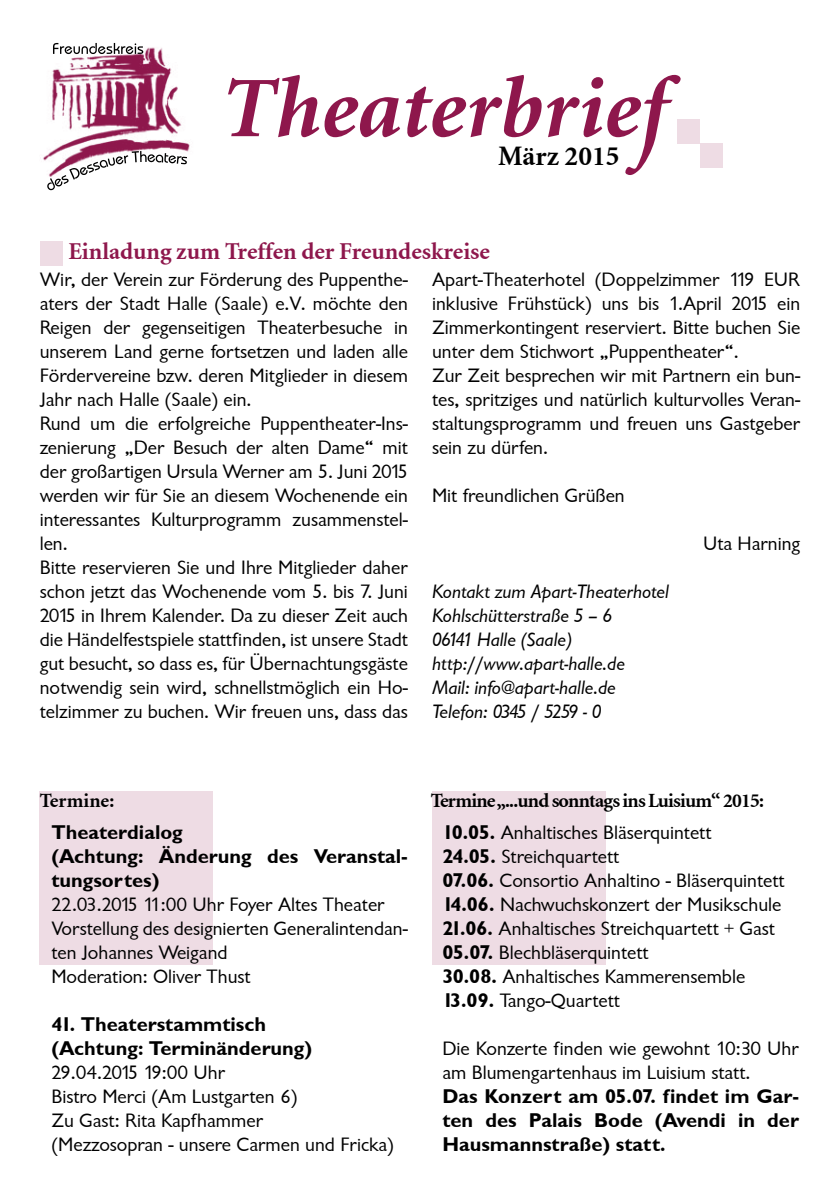
<style>
.page{position:relative;width:840px;height:1191px;background:#fff}
.page>*{position:absolute;margin:0;border:0;box-sizing:border-box;transform-origin:0 0}
.t1{font:700 28px "Minion";color:#000}
.t2{font:700 24px "Minion";color:#8e174c}
.t3{font:20px/24px "Garrison Sans";color:#000;text-align:justify}
.t4{font:20px/24px "Garrison Sans BOLD";color:#000}
.t5{font:20px "Garrison Sans ITALIC";color:#000}
.t6{font:700 20px "Minion";letter-spacing:-.04em;color:#000}
.t7{font:20px "Garrison Sans ITALIC";letter-spacing:-.055em;color:#000}
.t8{font:20px "Garrison Sans";letter-spacing:-.075em;color:#000}
.t9{font:700 20px "Minion";color:#000}
.s1{font-family:"Garrison Sans BOLD"}
</style>
<div class="page">
<div style="left:677px;top:119px;width:23px;height:24px;background:#eedce4"></div>
<svg style="left:228px;top:75px;width:452px;height:100px"></svg>
<img style="left:43px;top:42px;width:147px;height:149px">
<svg style="left:47px;top:151px;width:140px;height:39px"></svg>
<svg style="left:53px;top:43px;width:90px;height:11px"></svg>
<div style="left:700px;top:143px;width:22px;height:25px;background:#eedce4"></div>
<div style="left:40px;top:241px;width:22px;height:25px;background:#eedce4"></div>
<div style="left:40px;top:791px;width:173px;height:174px;background:#eedce4"></div>
<div style="left:432px;top:791px;width:173px;height:174px;background:#eedce4"></div>
<p class="t1" style="left:497px;top:142px;width:123px">März 2015</p>
<p class="t2" style="left:68px;top:239px;width:423px">Einladung zum Treffen der Freundeskreise</p>
<p class="t3" style="left:40px;top:268px;width:369px">Wir, der Verein zur Förderung des Puppenthe&shy;aters der Stadt Halle (Saale) e.V. möchte den Reigen der gegenseitigen Theaterbesuche in unserem Land gerne fortsetzen und laden alle Fördervereine bzw. deren Mitglieder in diesem Jahr nach Halle (Saale) ein.</p>
<p class="t3" style="left:40px;top:412px;width:369px">Rund um die erfolgreiche Puppentheater-Ins&shy;zenierung „Der Besuch der alten Dame“ mit der großartigen Ursula Werner am 5. Juni 2015 werden wir für Sie an diesem Wochenende ein interessantes Kulturprogramm zusammenstel&shy;len.</p>
<p class="t3" style="left:40px;top:556px;width:369px">Bitte reservieren Sie und Ihre Mitglieder daher schon jetzt das Wochenende vom 5. bis 7. Juni 2015 in Ihrem Kalender. Da zu dieser Zeit auch die Händelfestspiele stattfinden, ist unsere Stadt gut besucht, so dass es, für Übernachtungsgäste notwendig sein wird, schnellstmöglich ein Ho&shy;telzimmer zu buchen. Wir freuen uns, dass das</p>
<p class="t3" style="left:432px;top:268px;width:369px">Apart-Theaterhotel (Doppelzimmer 119 EUR inklusive Frühstück) uns bis 1.April 2015 ein Zimmerkontingent reserviert. Bitte buchen Sie unter dem Stichwort „Puppentheater“.</p>
<p class="t3" style="left:432px;top:364px;width:369px">Zur Zeit besprechen wir mit Partnern ein bun&shy;tes, spritziges und natürlich kulturvolles Veran&shy;staltungsprogramm und freuen uns Gastgeber sein zu dürfen.</p>
<p class="t3" style="left:432px;top:484px;width:194px">Mit freundlichen Grüßen</p>
<p class="t3" style="left:702px;top:532px;width:99px">Uta Harning</p>
<p class="t5" style="left:432px;top:580px;width:238px">Kontakt zum Apart-Theaterhotel</p>
<p class="t5" style="left:432px;top:604px;width:182px">Kohlschütterstraße 5 – 6</p>
<p class="t5" style="left:432px;top:628px;width:141px">06141 Halle (Saale)</p>
<p class="t5" style="left:432px;top:652px;width:194px">http://www.apart-halle.de</p>
<p class="t5" style="left:432px;top:676px;width:185px">Mail: info@apart-halle.de</p>
<p class="t7" style="left:432px;top:700px;width:171px">Telefon: 0345 / 5259 - 0</p>
<p class="t9" style="left:40px;top:790px;width:76px">Termine:</p>
<p class="t4" style="left:51px;top:820px;width:133px">Theaterdialog</p>
<p class="t4" style="left:51px;top:844px;width:358px">(Achtung: Änderung des Veranstal&shy;tungsortes)</p>
<p class="t3" style="left:51px;top:892px;width:335px">22.03.2015 11:00 Uhr Foyer Altes Theater</p>
<p class="t3" style="left:51px;top:916px;width:358px">Vorstellung des designierten Generalintendan&shy;ten Johannes Weigand</p>
<p class="t3" style="left:51px;top:964px;width:201px">Moderation: Oliver Thust</p>
<p class="t4" style="left:51px;top:1012px;width:216px">41. Theaterstammtisch</p>
<p class="t4" style="left:51px;top:1036px;width:262px">(Achtung: Terminänderung)</p>
<p class="t8" style="left:51px;top:1061px;width:175px">29.04.2015 19:00 Uhr</p>
<p class="t3" style="left:51px;top:1084px;width:247px">Bistro Merci (Am Lustgarten 6)</p>
<p class="t3" style="left:51px;top:1108px;width:213px">Zu Gast: Rita Kapfhammer</p>
<p class="t3" style="left:51px;top:1132px;width:344px">(Mezzosopran - unsere Carmen und Fricka)</p>
<p class="t6" style="left:430px;top:790px;width:334px">Termine „...und sonntags ins Luisium“ 2015:</p>
<p class="t3" style="left:442px;top:820px;width:270px"><span class="s1">10.05.</span> Anhaltisches Bläserquintett</p>
<p class="t3" style="left:442px;top:844px;width:178px"><span class="s1">24.05.</span> Streichquartett</p>
<p class="t3" style="left:442px;top:868px;width:343px"><span class="s1">07.06.</span> Consortio Anhaltino - Bläserquintett</p>
<p class="t3" style="left:442px;top:892px;width:340px"><span class="s1">14.06.</span> Nachwuchskonzert der Musikschule</p>
<p class="t3" style="left:442px;top:916px;width:334px"><span class="s1">21.06.</span> Anhaltisches Streichquartett + Gast</p>
<p class="t3" style="left:442px;top:940px;width:208px"><span class="s1">05.07.</span> Blechbläserquintett</p>
<p class="t3" style="left:442px;top:964px;width:304px"><span class="s1">30.08.</span> Anhaltisches Kammerensemble</p>
<p class="t3" style="left:442px;top:988px;width:179px"><span class="s1">13.09.</span> Tango-Quartett</p>
<p class="t3" style="left:442px;top:1036px;width:358px">Die Konzerte finden wie gewohnt 10:30 Uhr am Blumengartenhaus im Luisium statt.</p>
<p class="t4" style="left:442px;top:1084px;width:358px;text-align:justify">Das Konzert am 05.07. findet im Gar&shy;ten des Palais Bode (Avendi in der Hausmannstraße) statt.</p>
</div>
